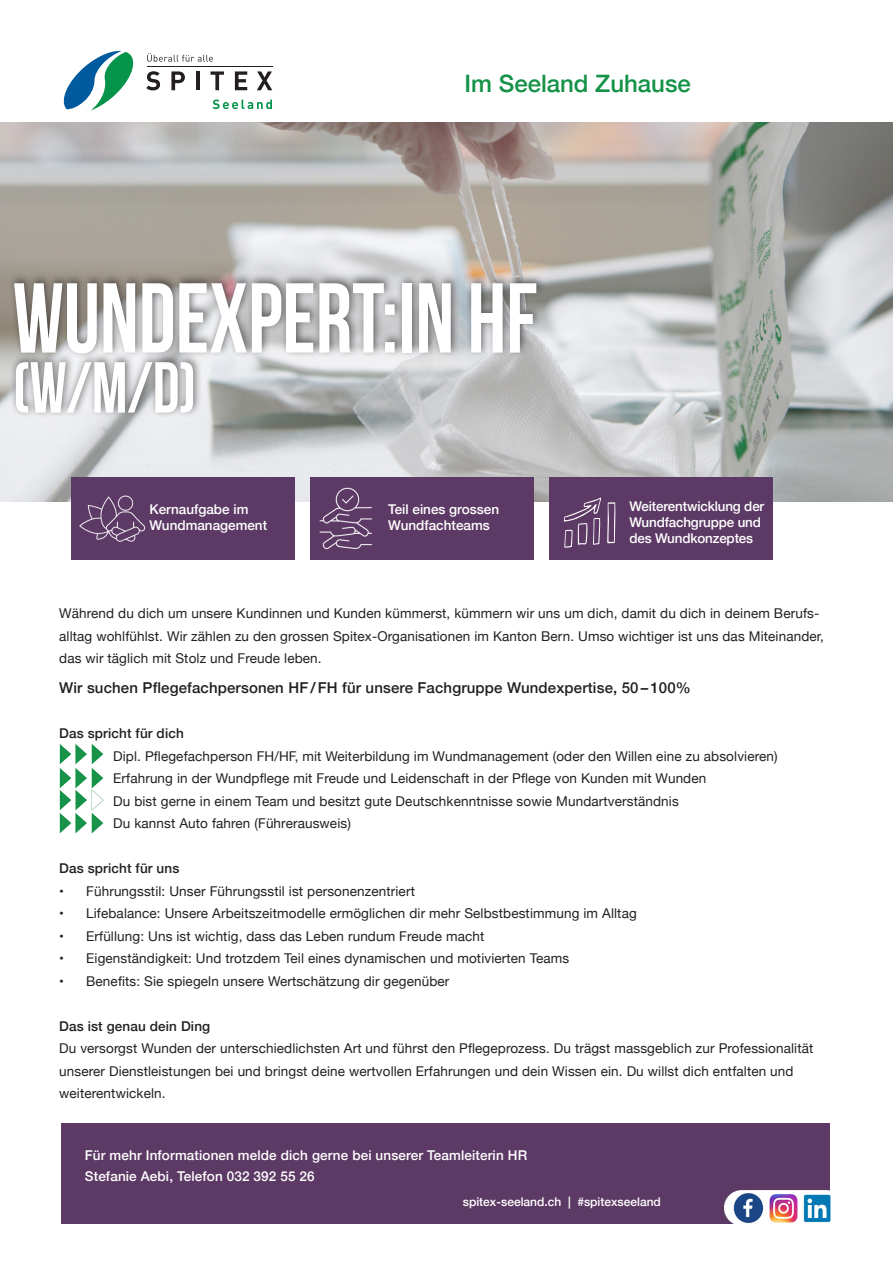
<style>
.page{position:relative;width:893px;height:1263px;background:#fff}
.page>*{position:absolute;margin:0;border:0;box-sizing:border-box;transform-origin:0 0}
.t1{font:99px "Bebas Neue";color:#fff;scale:.92 1}
.t2{font:72px "Bebas Neue";color:#fff;scale:.92 1}
.t3{font:500 24px "Helvetica Neue";color:#159247}
.Jobtitel{font:500 15px "Helvetica Neue";letter-spacing:.01em;color:#231f20}
.fliesstext{font:13.5px/22.5px "Helvetica Neue";letter-spacing:.01em;color:#231f20}
.icons{font:500 13.5px/16.2px "Helvetica Neue";color:#fff}
.untertitel{font:500 13.5px "Helvetica Neue";letter-spacing:.01em;color:#231f20}
.t4{font:500 12px "Helvetica Neue";color:#fff}
</style>
<div class="page">
<img style="left:0;top:122px;width:893px;height:379px">
<svg style="left:64px;top:51px;width:70px;height:60px"></svg>
<svg style="left:146px;top:71px;width:14px;height:19px"></svg>
<svg style="left:171px;top:71px;width:14px;height:19px"></svg>
<hr style="left:196px;top:71px;width:4px;height:19px;background:#231f20">
<svg style="left:210px;top:71px;width:14px;height:19px"></svg>
<svg style="left:235px;top:71px;width:12px;height:19px"></svg>
<svg style="left:257px;top:71px;width:15px;height:19px"></svg>
<hr style="left:147px;top:66px;width:125px;height:1px;background:#231f20">
<svg style="left:147px;top:53px;width:66px;height:9px"></svg>
<svg style="left:213px;top:100px;width:59px;height:9px"></svg>
<div style="left:61px;top:1123px;width:768px;height:101px;background:#5d3965"></div>
<img style="left:724px;top:1190px;width:120px;height:36px;border-radius:18px">
<div style="left:71px;top:477px;width:224px;height:82px;background:#5d3965"></div>
<div style="left:310px;top:477px;width:223px;height:82px;background:#5d3965"></div>
<div style="left:549px;top:477px;width:223px;height:82px;background:#5d3965"></div>
<img style="left:59px;top:743px;width:45px;height:18px">
<img style="left:59px;top:761px;width:45px;height:23px">
<img style="left:59px;top:784px;width:45px;height:22px">
<img style="left:59px;top:806px;width:45px;height:28px">
<svg style="left:607px;top:502px;width:9px;height:41px"></svg>
<svg style="left:564px;top:497px;width:37px;height:51px"></svg>
<img style="left:306px;top:477px;width:87px;height:83px">
<img style="left:75px;top:474px;width:75px;height:68px">
<div style="left:8px;top:273px;width:538px;height:145px;background:#231f20;opacity:.65"></div>
<p class="t3" style="left:465px;top:65px;width:228px">Im Seeland Zuhause</p>
<p class="t1" style="left:13px;top:264px;width:572px">WUNDEXPERT:IN HF</p>
<p class="t2" style="left:13px;top:348px;width:201px">(W/M/D)</p>
<p class="icons" style="left:149px;top:500px;width:119px">Kernaufgabe im<br>Wundmanagement</p>
<p class="icons" style="left:629px;top:497px;width:136px">Weiterentwicklung der<br>Wundfachgruppe und des Wundkonzeptes</p>
<p class="icons" style="left:388px;top:500px;width:112px">Teil eines grossen<br>Wundfachteams</p>
<p class="fliesstext" style="left:59px;top:603px;width:766px">Während du dich um unsere Kundinnen und Kunden kümmerst, kümmern wir uns um dich, damit du dich in deinem Berufs&shy;alltag wohlfühlst. Wir zählen zu den grossen Spitex-Organisationen im Kanton Bern. Umso wichtiger ist uns das Miteinander, das wir täglich mit Stolz und Freude leben.</p>
<p class="Jobtitel" style="left:59px;top:676px;width:633px">Wir suchen Pflegefachpersonen HF/FH für unsere Fachgruppe Wundexpertise, 50 – 100%</p>
<p class="untertitel" style="left:59px;top:722px;width:126px">Das spricht für dich</p>
<p class="fliesstext" style="left:113px;top:745px;width:666px">Dipl. Pflegefachperson FH/HF, mit Weiterbildung im Wundmanagement (oder den Willen eine zu absolvieren)</p>
<p class="fliesstext" style="left:113px;top:768px;width:595px">Erfahrung in der Wundpflege mit Freude und Leidenschaft in der Pflege von Kunden mit Wunden</p>
<p class="fliesstext" style="left:113px;top:790px;width:567px">Du bist gerne in einem Team und besitzt gute Deutschkenntnisse sowie Mundartverständnis</p>
<p class="fliesstext" style="left:113px;top:813px;width:239px">Du kannst Auto fahren (Führerausweis)</p>
<p class="untertitel" style="left:59px;top:857px;width:122px">Das spricht für uns</p>
<p class="fliesstext" style="left:59px;top:880px;width:357px">• Führungsstil: Unser Führungsstil ist personenzentriert</p>
<p class="fliesstext" style="left:59px;top:903px;width:579px">• Lifebalance: Unsere Arbeitszeitmodelle ermöglichen dir mehr Selbstbestimmung im Alltag</p>
<p class="fliesstext" style="left:59px;top:925px;width:427px">• Erfüllung: Uns ist wichtig, dass das Leben rundum Freude macht</p>
<p class="fliesstext" style="left:59px;top:948px;width:512px">• Eigenständigkeit: Und trotzdem Teil eines dynamischen und motivierten Teams</p>
<p class="fliesstext" style="left:59px;top:970px;width:392px">• Benefits: Sie spiegeln unsere Wertschätzung dir gegenüber</p>
<p class="untertitel" style="left:59px;top:1015px;width:153px">Das ist genau dein Ding</p>
<p class="fliesstext" style="left:59px;top:1038px;width:756px">Du versorgst Wunden der unterschiedlichsten Art und führst den Pflegeprozess. Du trägst massgeblich zur Professionalität unserer Dienstleistungen bei und bringst deine wertvollen Erfahrungen und dein Wissen ein. Du willst dich entfalten und weiterentwickeln.</p>
<p class="icons" style="left:85px;top:1146px;width:444px">Für mehr Informationen melde dich gerne bei unserer Teamleiterin HR</p>
<p class="icons" style="left:85px;top:1167px;width:231px">Stefanie Aebi, Telefon 032 392 55 26</p>
<p class="t4" style="left:463px;top:1192px;width:200px">spitex-seeland.ch | #spitexseeland</p>
</div>
